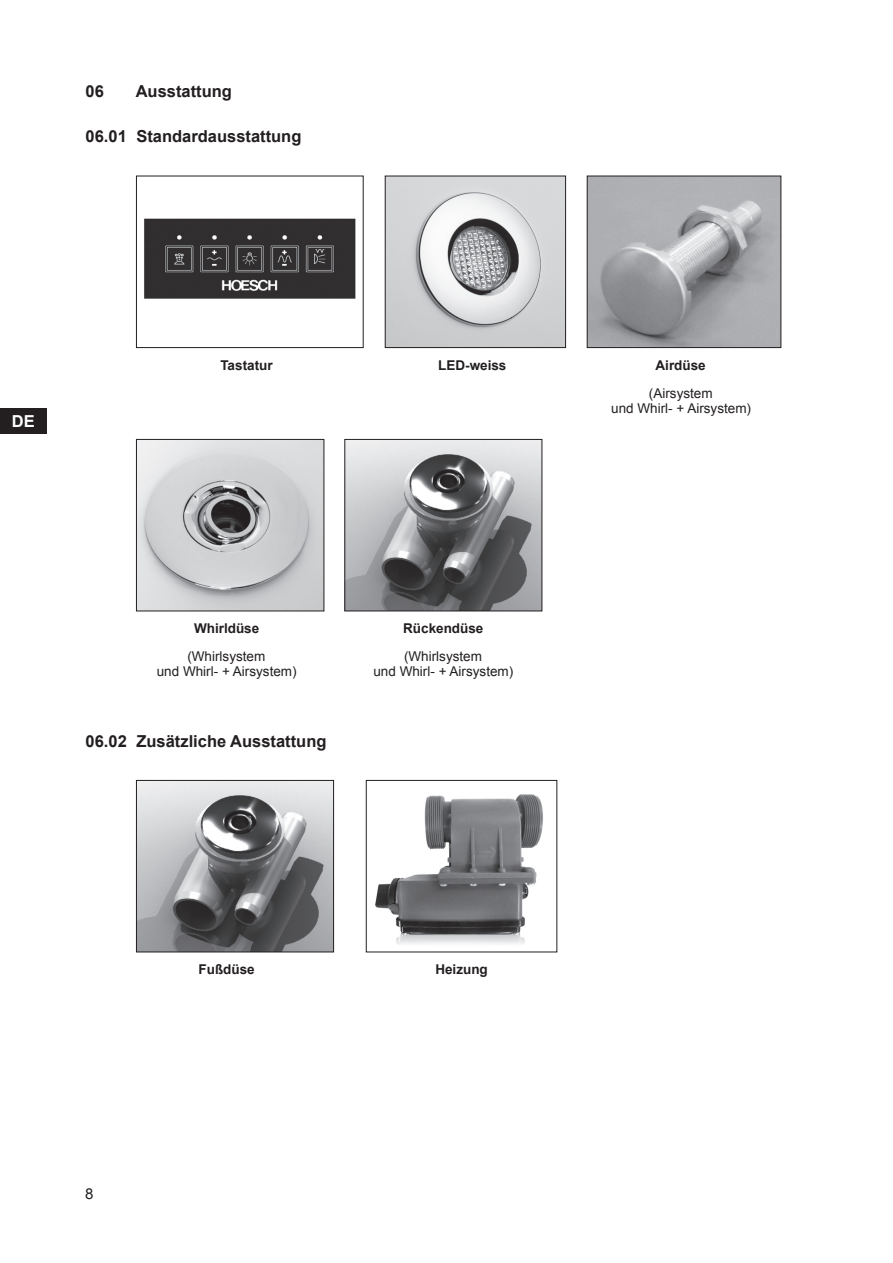
<style>
.page{position:relative;width:893px;height:1263px;background:#fff}
.page>*{position:absolute;margin:0;border:0;box-sizing:border-box;transform-origin:0 0}
.t1{font:700 16.5px "Arial";color:#231f20}
.t2{font:700 16.5px "Arial";color:#fff}
.t3{font:15px "Arial";color:#231f20}
.t4{font:13.5px/15px "Arial";color:#231f20;text-align:center}
.t5{font:700 13.5px "Arial";color:#231f20}
</style>
<div class="page">
<div style="left:0;top:408px;width:47px;height:26px;background:#231f20"></div>
<img style="left:144px;top:218px;width:212px;height:81px">
<div style="left:136px;top:176px;width:228px;height:172px;border:1px solid #231f20"></div>
<img style="left:387px;top:178px;width:177px;height:168px">
<div style="left:385px;top:176px;width:181px;height:172px;border:1px solid #231f20"></div>
<img style="left:589px;top:178px;width:190px;height:168px">
<div style="left:587px;top:176px;width:194px;height:172px;border:1px solid #231f20"></div>
<img style="left:138px;top:441px;width:184px;height:168px">
<div style="left:136px;top:439px;width:188px;height:172px;border:1px solid #231f20"></div>
<img style="left:346px;top:441px;width:194px;height:168px">
<div style="left:344px;top:439px;width:198px;height:172px;border:1px solid #231f20"></div>
<img style="left:138px;top:782px;width:194px;height:168px">
<div style="left:136px;top:780px;width:198px;height:172px;border:1px solid #231f20"></div>
<img style="left:375px;top:794px;width:168px;height:150px">
<div style="left:366px;top:780px;width:191px;height:172px;border:1px solid #231f20"></div>
<p class="t1" style="left:86px;top:80px;width:20px">06</p>
<p class="t1" style="left:136px;top:80px;width:98px">Ausstattung</p>
<p class="t1" style="left:86px;top:126px;width:217px">06.01 Standardausstattung</p>
<p class="t2" style="left:12px;top:410px;width:24px">DE</p>
<p class="t5" style="left:220px;top:356px;width:54px">Tastatur</p>
<p class="t5" style="left:438px;top:356px;width:70px">LED-weiss</p>
<p class="t5" style="left:656px;top:356px;width:52px">Airdüse</p>
<p class="t4" style="left:611px;top:385px;width:141px">(Airsystem<br>und Whirl- + Airsystem)</p>
<p class="t5" style="left:194px;top:619px;width:67px">Whirldüse</p>
<p class="t4" style="left:157px;top:649px;width:141px">(Whirlsystem<br>und Whirl- + Airsystem)</p>
<p class="t1" style="left:86px;top:730px;width:242px">06.02 Zusätzliche Ausstattung</p>
<p class="t5" style="left:403px;top:619px;width:82px">Rückendüse</p>
<p class="t4" style="left:373px;top:649px;width:141px">(Whirlsystem<br>und Whirl- + Airsystem)</p>
<p class="t3" style="left:85px;top:1184px;width:10px">8</p>
<p class="t5" style="left:199px;top:960px;width:58px">Fußdüse</p>
<p class="t5" style="left:435px;top:960px;width:54px">Heizung</p>
</div>
